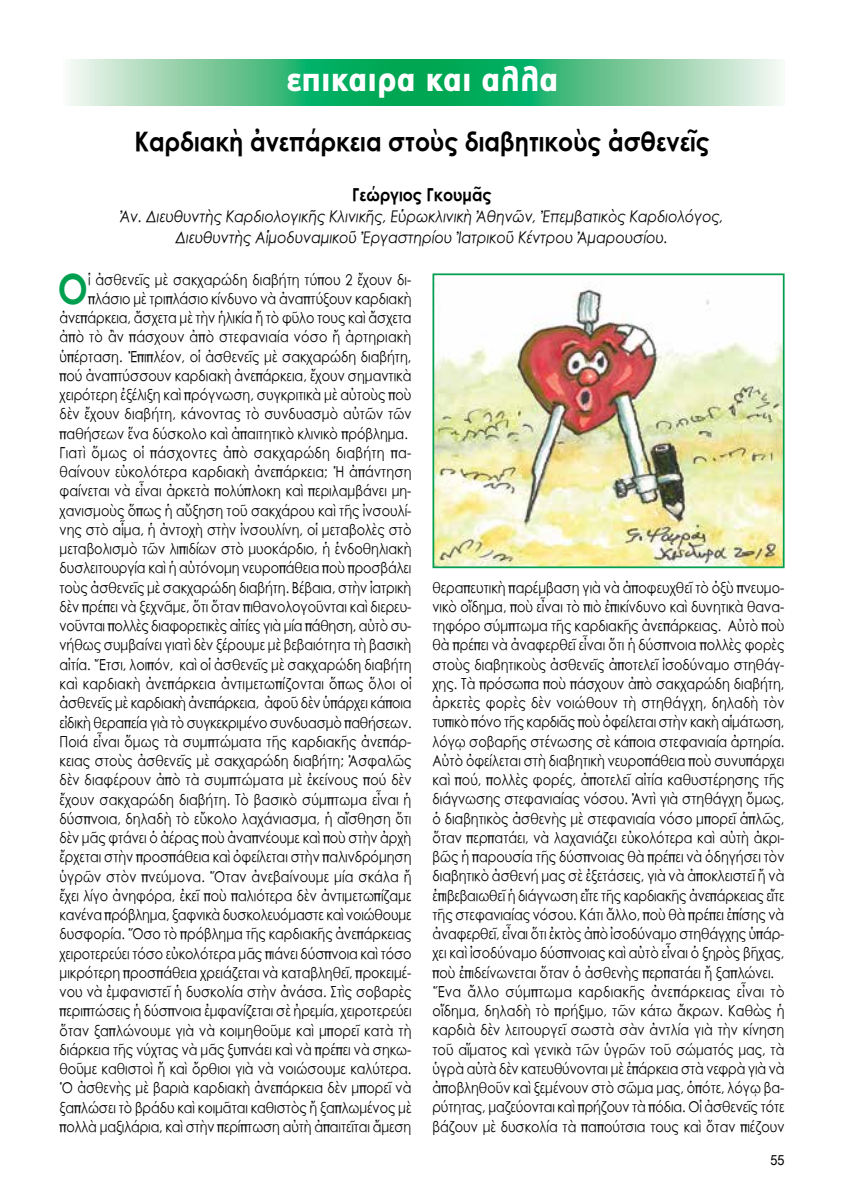
<style>
.page{position:relative;width:844px;height:1191px;background:#fff}
.page>*{position:absolute;margin:0;border:0;box-sizing:border-box;transform-origin:0 0}
.t1{font:41.65px "SK Century Gothic Pol Uni W Bold";color:#009f4f;scale:.86 1}
.t2{font:900 33.25px "PF Catalog";color:#fff;scale:.9 1}
.t3{font:26.25px "SK Century Gothic Pol Uni W Bold";color:#000;scale:.9 1}
.t4{font:17.5px "SK Century Gothic Pol Uni W Bold";color:#000;scale:.9 1}
.t5{font:15.75px/21px "SK Century Gothic Pol Uni W Italic";color:#000;text-align:center;scale:.9 1}
.t6{font:14.88px/19.2px "SK Century Gothic Pol Uni W";color:#000;text-align:right;scale:.86 1}
.t7{font:14px "Arial Unicode MS";color:#000;scale:.9 1}
</style>
<div class="page">
<svg style="left:69px;top:60px;width:710px;height:46px;background:#60c590"></svg>
<img style="left:435px;top:282px;width:346px;height:283px">
<div style="left:432px;top:273px;width:352px;height:295px;border:2px solid #009f4f"></div>
<h2 class="t2" style="left:286px;top:60px;width:304px">επικαιρα και αλλα</h2>
<h3 class="t3" style="left:134px;top:122px;width:640px">Καρδιακὴ ἀνεπάρκεια στοὺς διαβητικοὺς ἀσθενεῖς</h3>
<p class="t4" style="left:352px;top:181px;width:156px">Γεώργιος Γκουμᾶς</p>
<p class="t5" style="left:120px;top:205px;width:672px">Ἀν. Διευθυντὴς Καρδιολογικῆς Κλινικῆς, Εὑρωκλινικὴ Ἀθηνῶν, Ἐπεμβατικὸς Καρδιολόγος,<br>Διευθυντὴς Αἱμοδυναμικοῦ Ἐργαστηρίου Ἰατρικοῦ Κέντρου Ἀμαρουσίου.</p>
<p class="t6" style="left:60px;top:270px;width:411px">ἱ ἀσθενεῖς μὲ σακχαρώδη διαβήτη τύπου 2 ἔχουν δι&shy;πλάσιο μὲ τριπλάσιο κίνδυνο νὰ ἀναπτύξουν καρδιακὴ ἀνεπάρκεια, ἄσχετα μὲ τὴν ἡλικία ἤ τὸ φῦλο τους καὶ ἄσχετα ἀπὸ τὸ ἂν πάσχουν ἀπὸ στεφανιαία νόσο ἤ ἀρτηριακὴ ὑπέρταση. Ἐπιπλέον, οἱ ἀσθενεῖς μὲ σακχαρώδη διαβήτη, πού ἀναπτύσσουν καρδιακὴ ἀνεπάρκεια, ἔχουν σημαντικὰ χειρότερη ἐξέλιξη καὶ πρόγνωση, συγκριτικὰ μὲ αὐτοὺς ποὺ δὲν ἔχουν διαβήτη, κάνοντας τὸ συνδυασμὸ αὐτῶν τῶν παθήσεων ἕνα δύσκολο καὶ ἀπαιτητικὸ κλινικὸ πρόβλημα.<br>Γιατὶ ὅμως οἱ πάσχοντες ἀπὸ σακχαρώδη διαβήτη πα&shy;θαίνουν εὐκολότερα καρδιακὴ ἀνεπάρκεια; Ἡ ἀπάντηση φαίνεται νὰ εἶναι ἀρκετὰ πολύπλοκη καὶ περιλαμβάνει μη&shy;χανισμοὺς ὅπως ἡ αὔξηση τοῦ σακχάρου καὶ τῆς ἰνσουλί&shy;νης στὸ αἷμα, ἡ ἀντοχὴ στὴν ἰνσουλίνη, οἱ μεταβολὲς στὸ μεταβολισμὸ τῶν λιπιδίων στὸ μυοκάρδιο, ἡ ἑνδοθηλιακὴ δυσλειτουργία καὶ ἡ αὐτόνομη νευροπάθεια ποὺ προσβάλει τοὺς ἀσθενεῖς μὲ σακχαρώδη διαβήτη. Βέβαια, στὴν ἰατρικὴ δὲν πρέπει νὰ ξεχνᾶμε, ὅτι ὅταν πιθανολογοῦνται καὶ διερευ&shy;νοῦνται πολλὲς διαφορετικὲς αἰτίες γιὰ μία πάθηση, αὐτὸ συ&shy;νήθως συμβαίνει γιατὶ δὲν ξέρουμε μὲ βεβαιότητα τὴ βασικὴ αἰτία. Ἔτσι, λοιπόν, καὶ οἱ ἀσθενεῖς μὲ σακχαρώδη διαβήτη καὶ καρδιακὴ ἀνεπάρκεια ἀντιμετωπίζονται ὅπως ὅλοι οἱ ἀσθενεῖς μὲ καρδιακὴ ἀνεπάρκεια, ἀφοῦ δὲν ὑπάρχει κάποια εἰδικὴ θεραπεία γιὰ τὸ συγκεκριμένο συνδυασμὸ παθήσεων.<br>Ποιά εἶναι ὅμως τὰ συμπτώματα τῆς καρδιακῆς ἀνεπάρ&shy;κειας στοὺς ἀσθενεῖς μὲ σακχαρώδη διαβήτη; Ἀσφαλῶς δὲν διαφέρουν ἀπὸ τὰ συμπτώματα μὲ ἐκείνους πού δὲν ἔχουν σακχαρώδη διαβήτη. Τὸ βασικὸ σύμπτωμα εἶναι ἡ δύσπνοια, δηλαδὴ τὸ εὔκολο λαχάνιασμα, ἡ αἴσθηση ὅτι δὲν μᾶς φτάνει ὁ ἀέρας ποὺ ἀναπνέουμε καὶ ποὺ στὴν ἀρχὴ ἔρχεται στὴν προσπάθεια καὶ ὀφείλεται στὴν παλινδρόμηση ὑγρῶν στὸν πνεύμονα. Ὅταν ἀνεβαίνουμε μία σκάλα ἤ ἔχει λίγο ἀνηφόρα, ἐκεῖ ποὺ παλιότερα δὲν ἀντιμετωπίζαμε κανένα πρόβλημα, ξαφνικὰ δυσκολευόμαστε καὶ νοιώθουμε δυσφορία. Ὅσο τὸ πρόβλημα τῆς καρδιακῆς ἀνεπάρκειας χειροτερεύει τόσο εὐκολότερα μᾶς πιάνει δύσπνοια καὶ τόσο μικρότερη προσπάθεια χρειάζεται νὰ καταβληθεῖ, προκειμέ&shy;νου νὰ ἐμφανιστεῖ ἡ δυσκολία στὴν ἀνάσα. Στὶς σοβαρὲς περιπτώσεις ἡ δύσπνοια ἐμφανίζεται σὲ ἠρεμία, χειροτερεύει ὅταν ξαπλώνουμε γιὰ νὰ κοιμηθοῦμε καὶ μπορεῖ κατὰ τὴ διάρκεια τῆς νύχτας νὰ μᾶς ξυπνάει καὶ νὰ πρέπει νὰ σηκω&shy;θοῦμε καθιστοὶ ἤ καὶ ὄρθιοι γιὰ νὰ νοιώσουμε καλύτερα.<br>Ὁ ἀσθενὴς μὲ βαριὰ καρδιακὴ ἀνεπάρκεια δὲν μπορεῖ νὰ ξαπλώσει τὸ βράδυ καὶ κοιμᾶται καθιστὸς ἤ ξαπλωμένος μὲ πολλὰ μαξιλάρια, καὶ στὴν περίπτωση αὐτὴ ἀπαιτεῖται ἄμεση</p>
<h1 class="t1" style="left:58px;top:257px;width:37px">Ο</h1>
<p class="t6" style="left:432px;top:578px;width:410px;text-align:left">θεραπευτικὴ παρέμβαση γιὰ νὰ ἀποφευχθεῖ τὸ ὀξὺ πνευμο&shy;νικὸ οἴδημα, ποὺ εἶναι τὸ πιὸ ἐπικίνδυνο καὶ δυνητικὰ θανα&shy;τηφόρο σύμπτωμα τῆς καρδιακῆς ἀνεπάρκειας. Αὐτὸ ποὺ θὰ πρέπει νὰ ἀναφερθεῖ εἶναι ὅτι ἡ δύσπνοια πολλὲς φορὲς στοὺς διαβητικοὺς ἀσθενεῖς ἀποτελεῖ ἰσοδύναμο στηθάγ&shy;χης. Τὰ πρόσωπα ποὺ πάσχουν ἀπὸ σακχαρώδη διαβήτη, ἀρκετὲς φορὲς δὲν νοιώθουν τὴ στηθάγχη, δηλαδὴ τὸν τυπικὸ πόνο τῆς καρδιᾶς ποὺ ὀφείλεται στὴν κακὴ αἱμάτωση, λόγῳ σοβαρῆς στένωσης σὲ κάποια στεφανιαία ἀρτηρία.<br>Αὐτὸ ὀφείλεται στὴ διαβητικὴ νευροπάθεια ποὺ συνυπάρχει καὶ πού, πολλὲς φορές, ἀποτελεῖ αἰτία καθυστέρησης τῆς διάγνωσης στεφανιαίας νόσου. Ἀντὶ γιὰ στηθάγχη ὅμως, ὁ διαβητικὸς ἀσθενὴς μὲ στεφανιαία νόσο μπορεῖ ἁπλῶς, ὅταν περπατάει, νὰ λαχανιάζει εὐκολότερα καὶ αὐτὴ ἀκρι&shy;βῶς ἡ παρουσία τῆς δύσπνοιας θὰ πρέπει νὰ ὁδηγήσει τὸν διαβητικὸ ἀσθενή μας σὲ ἐξετάσεις, γιὰ νὰ ἀποκλειστεῖ ἤ νὰ ἐπιβεβαιωθεῖ ἡ διάγνωση εἴτε τῆς καρδιακῆς ἀνεπάρκειας εἴτε τῆς στεφανιαίας νόσου. Κάτι ἄλλο, ποὺ θὰ πρέπει ἐπίσης νὰ ἀναφερθεῖ, εἶναι ὅτι ἐκτὸς ἀπὸ ἰσοδύναμο στηθάγχης ὑπάρ&shy;χει καὶ ἰσοδύναμο δύσπνοιας καὶ αὐτὸ εἶναι ὁ ξηρὸς βῆχας, ποὺ ἐπιδείνωνεται ὅταν ὁ ἀσθενὴς περπατάει ἤ ξαπλώνει.<br>Ἕνα ἄλλο σύμπτωμα καρδιακῆς ἀνεπάρκειας εἶναι τὸ οἴδημα, δηλαδὴ τὸ πρήξιμο, τῶν κάτω ἄκρων. Καθὼς ἡ καρδιὰ δὲν λειτουργεῖ σωστὰ σὰν ἀντλία γιὰ τὴν κίνηση τοῦ αἵματος καὶ γενικὰ τῶν ὑγρῶν τοῦ σώματός μας, τὰ ὑγρὰ αὐτὰ δὲν κατευθύνονται μὲ ἐπάρκεια στὰ νεφρὰ γιὰ νὰ ἀποβληθοῦν καὶ ξεμένουν στὸ σῶμα μας, ὁπότε, λόγῳ βα&shy;ρύτητας, μαζεύονται καὶ πρήζουν τὰ πόδια. Οἱ ἀσθενεῖς τότε βάζουν μὲ δυσκολία τὰ παπούτσια τους καὶ ὅταν πιέζουν</p>
<p class="t7" style="left:770px;top:1149px;width:17px">55</p>
</div>
